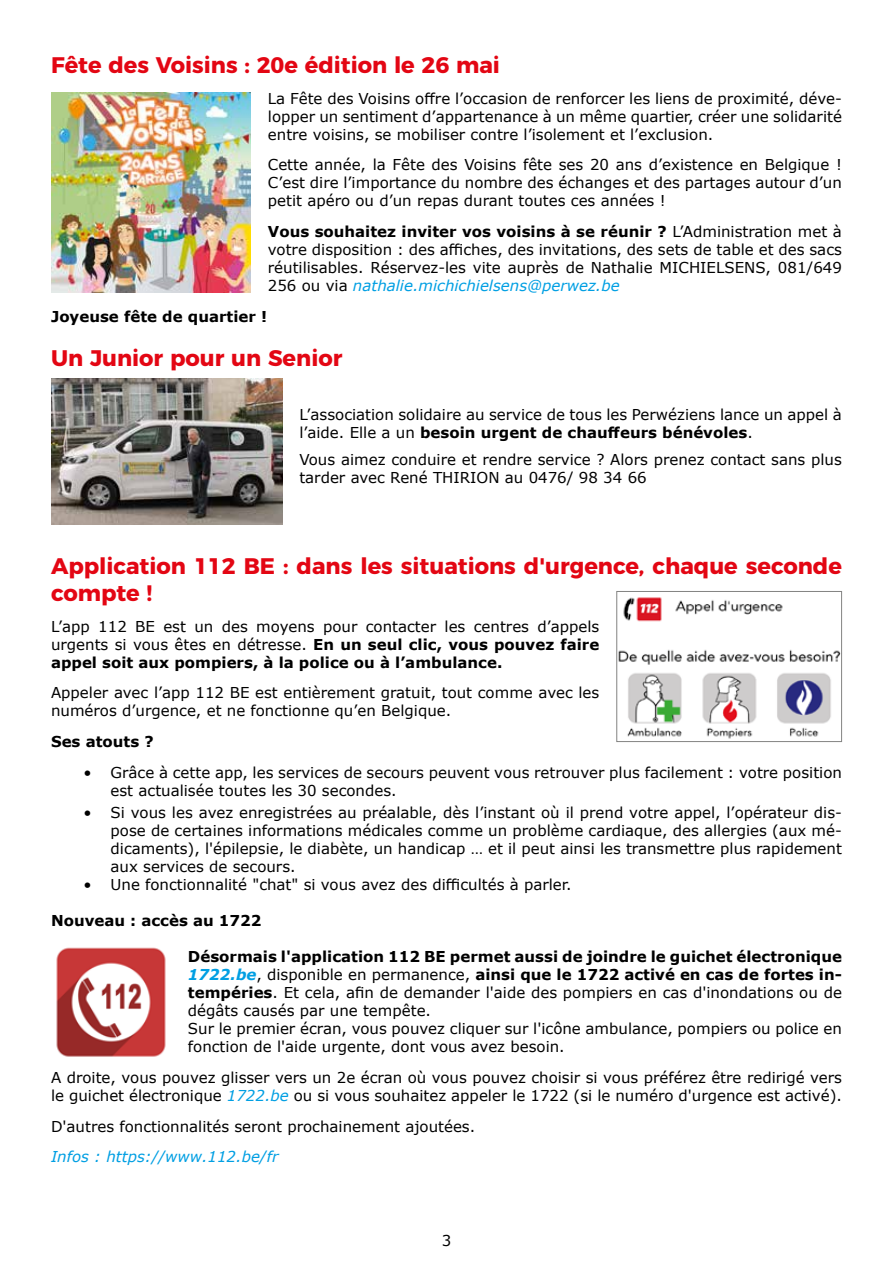
<style>
.page{position:relative;width:893px;height:1263px;background:#fff}
.page>*{position:absolute;margin:0;border:0;box-sizing:border-box;transform-origin:0 0}
.t1{font:700 22.5px/27px "Montserrat";color:#e30613}
.t2{font:15px/18px "Verdana";color:#000}
.t3{font:700 15px "Verdana";color:#000}
.t4{font:italic 15px "Verdana";color:#009fe3}
.s1{font-weight:700}
.s2{font-style:italic;color:#009fe3}
.s3{font-weight:700;font-style:italic;color:#009fe3}
</style>
<div class="page">
<img style="left:56px;top:947px;width:110px;height:110px">
<img style="left:618px;top:597px;width:222px;height:142px">
<div style="left:616px;top:591px;width:226px;height:151px;border:1px solid #838382"></div>
<img style="left:51px;top:378px;width:231px;height:146px">
<img style="left:51px;top:93px;width:200px;height:200px">
<h1 class="t1" style="left:51px;top:50px;width:450px">Fête des Voisins : 20e édition le 26 mai</h1>
<p class="t2" style="left:268px;top:89px;width:576px;text-align:justify">La Fête des Voisins offre l’occasion de renforcer les liens de proximité, déve&shy;lopper un sentiment d’appartenance à un même quartier, créer une solidarité entre voisins, se mobiliser contre l’isolement et l’exclusion.</p>
<p class="t2" style="left:268px;top:156px;width:576px;text-align:justify">Cette année, la Fête des Voisins fête ses 20 ans d’existence en Belgique !<br>C’est dire l’importance du nombre des échanges et des partages autour d’un petit apéro ou d’un repas durant toutes ces années !</p>
<p class="t2" style="left:268px;top:222px;width:576px;text-align:justify"><span class="s1">Vous souhaitez inviter vos voisins à se réunir ?</span> L’Administration met à votre disposition : des affiches, des invitations, des sets de table et des sacs réutilisables. Réservez-les vite auprès de Nathalie MICHIELSENS, 081/649<br>256 ou via <span class="s2">nathalie.michichielsens@perwez.be</span></p>
<p class="t3" style="left:51px;top:306px;width:217px">Joyeuse fête de quartier !</p>
<h1 class="t1" style="left:51px;top:343px;width:293px">Un Junior pour un Senior</h1>
<p class="t2" style="left:299px;top:406px;width:544px">L’association solidaire au service de tous les Perwéziens lance un appel à l’aide. Elle a un <span class="s1">besoin urgent de chauffeurs bénévoles</span>.</p>
<p class="t2" style="left:299px;top:450px;width:544px">Vous aimez conduire et rendre service ? Alors prenez contact sans plus tarder avec René THIRION au 0476/ 98 34 66</p>
<h1 class="t1" style="left:51px;top:551px;width:792px">Application 112 BE : dans les situations d'urgence, chaque seconde compte !</h1>
<p class="t2" style="left:51px;top:617px;width:550px;text-align:justify">L’app 112 BE est un des moyens pour contacter les centres d’appels urgents si vous êtes en détresse. <span class="s1">En un seul clic, vous pouvez faire appel soit aux pompiers, à la police ou à l’ambulance.</span></p>
<p class="t2" style="left:51px;top:684px;width:550px">Appeler avec l’app 112 BE est entièrement gratuit, tout comme avec les numéros d’urgence, et ne fonctionne qu’en Belgique.</p>
<p class="t3" style="left:51px;top:731px;width:104px">Ses atouts ?</p>
<p class="t2" style="left:111px;top:763px;width:733px;text-indent:-27px">• Grâce à cette app, les services de secours peuvent vous retrouver plus facilement : votre position est actualisée toutes les 30 secondes.</p>
<p class="t2" style="left:111px;top:803px;width:733px;text-align:justify;text-indent:-27px">• Si vous les avez enregistrées au préalable, dès l’instant où il prend votre appel, l’opérateur dis&shy;pose de certaines informations médicales comme un problème cardiaque, des allergies (aux mé&shy;dicaments), l'épilepsie, le diabète, un handicap … et il peut ainsi les transmettre plus rapidement aux services de secours.</p>
<p class="t2" style="left:84px;top:875px;width:490px">• Une fonctionnalité "chat" si vous avez des difficultés à parler.</p>
<p class="t3" style="left:51px;top:910px;width:212px">Nouveau : accès au 1722</p>
<p class="t2" style="left:188px;top:947px;width:655px"><span class="s1">Désormais l'application 112 BE permet aussi de joindre le guichet électronique </span><span class="s3">1722.be</span>, disponible en permanence, <span class="s1">ainsi que le 1722 activé en cas de fortes in&shy;tempéries</span>. Et cela, afin de demander l'aide des pompiers en cas d'inondations ou de dégâts causés par une tempête.<br>Sur le premier écran, vous pouvez cliquer sur l'icône ambulance, pompiers ou police en fonction de l'aide urgente, dont vous avez besoin.</p>
<p class="t2" style="left:51px;top:1068px;width:792px">A droite, vous pouvez glisser vers un 2e écran où vous pouvez choisir si vous préférez être redirigé vers le guichet électronique <span class="s2">1722.be</span> ou si vous souhaitez appeler le 1722 (si le numéro d'urgence est activé).</p>
<p class="t2" style="left:51px;top:1117px;width:426px">D'autres fonctionnalités seront prochainement ajoutées.</p>
<p class="t4" style="left:51px;top:1147px;width:229px">Infos : https://www.112.be/fr</p>
<p class="t2" style="left:442px;top:1231px;width:11px">3</p>
</div>
